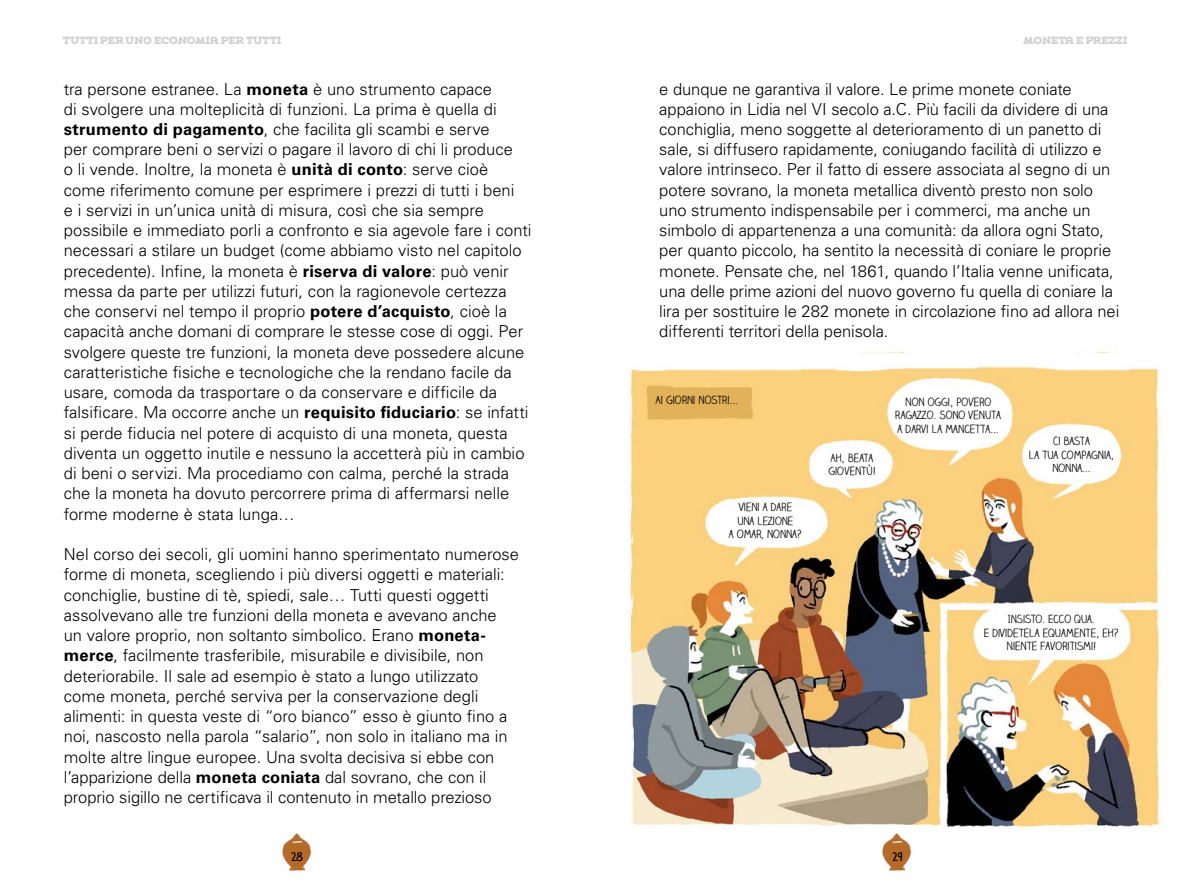
<style>
.page{position:relative;width:1191px;height:893px;background:#fff}
.page>*{position:absolute;margin:0;border:0;box-sizing:border-box;transform-origin:0 0}
.t1{font:300 16.5px/20.2px "Univers LT Std";color:#000}
.t2{font:12px "Claire Hand";color:#000}
.t3{font:11.25px/13.5px "Claire Hand";color:#000;text-align:center}
.t4{font:900 10.5px "Chennai Slab";color:#d0d0d0}
.s1{font-weight:700}
</style>
<div class="page">
<img style="left:627px;top:350px;width:538px;height:478px">
<img style="left:282px;top:833px;width:29px;height:38px">
<img style="left:882px;top:833px;width:29px;height:38px">
<p class="t4" style="left:63px;top:32px;width:220px">TUTTI PER UNO ECONOMIA PER TUTTI</p>
<p class="t4" style="left:1023px;top:32px;width:105px">MONETA E PREZZI</p>
<p class="t1" style="left:64px;top:79px;width:469px">tra persone estranee. La <span class="s1">moneta</span> è uno strumento capace<br>di svolgere una molteplicità di funzioni. La prima è quella di <span class="s1">strumento di pagamento</span>, che facilita gli scambi e serve<br>per comprare beni o servizi o pagare il lavoro di chi li produce<br>o li vende. Inoltre, la moneta è <span class="s1">unità di conto</span>: serve cioè come riferimento comune per esprimere i prezzi di tutti i beni<br>e i servizi in un’unica unità di misura, così che sia sempre possibile e immediato porli a confronto e sia agevole fare i conti necessari a stilare un budget (come abbiamo visto nel capitolo precedente). Infine, la moneta è <span class="s1">riserva di valore</span>: può venir messa da parte per utilizzi futuri, con la ragionevole certezza che conservi nel tempo il proprio <span class="s1">potere d’acquisto</span>, cioè la capacità anche domani di comprare le stesse cose di oggi. Per svolgere queste tre funzioni, la moneta deve possedere alcune caratteristiche fisiche e tecnologiche che la rendano facile da usare, comoda da trasportare o da conservare e difficile da falsificare. Ma occorre anche un <span class="s1">requisito fiduciario</span>: se infatti si perde fiducia nel potere di acquisto di una moneta, questa diventa un oggetto inutile e nessuno la accetterà più in cambio di beni o servizi. Ma procediamo con calma, perché la strada che la moneta ha dovuto percorrere prima di affermarsi nelle forme moderne è stata lunga…</p>
<p class="t1" style="left:64px;top:544px;width:456px">Nel corso dei secoli, gli uomini hanno sperimentato numerose forme di moneta, scegliendo i più diversi oggetti e materiali: conchiglie, bustine di tè, spiedi, sale… Tutti questi oggetti assolvevano alle tre funzioni della moneta e avevano anche un valore proprio, non soltanto simbolico. Erano <span class="s1">moneta&shy;merce</span>, facilmente trasferibile, misurabile e divisibile, non deteriorabile. Il sale ad esempio è stato a lungo utilizzato come moneta, perché serviva per la conservazione degli alimenti: in questa veste di “oro bianco” esso è giunto fino a noi, nascosto nella parola “salario”, non solo in italiano ma in molte altre lingue europee. Una svolta decisiva si ebbe con l’apparizione della <span class="s1">moneta coniata</span> dal sovrano, che con il proprio sigillo ne certificava il contenuto in metallo prezioso</p>
<p class="t1" style="left:659px;top:79px;width:461px">e dunque ne garantiva il valore. Le prime monete coniate appaiono in Lidia nel VI secolo a.C. Più facili da dividere di una conchiglia, meno soggette al deterioramento di un panetto di sale, si diffusero rapidamente, coniugando facilità di utilizzo e valore intrinseco. Per il fatto di essere associata al segno di un potere sovrano, la moneta metallica diventò presto non solo uno strumento indispensabile per i commerci, ma anche un simbolo di appartenenza a una comunità: da allora ogni Stato, per quanto piccolo, ha sentito la necessità di coniare le proprie monete. Pensate che, nel 1861, quando l’Italia venne unificata, una delle prime azioni del nuovo governo fu quella di coniare la lira per sostituire le 282 monete in circolazione fino ad allora nei differenti territori della penisola.</p>
<p class="t3" style="left:656px;top:393px;width:84px">AI GIORNI NOSTRI...</p>
<p class="t3" style="left:895px;top:395px;width:107px">NON OGGI, POVERO<br>RAGAZZO. SONO VENUTA<br>A DARVI LA MANCETTA...</p>
<p class="t3" style="left:1028px;top:434px;width:87px">CI BASTA<br>LA TUA COMPAGNIA,<br>NONNA...</p>
<p class="t3" style="left:828px;top:451px;width:49px;text-align:left">AH, BEATA<br>GIOVENTÙ!</p>
<p class="t3" style="left:729px;top:500px;width:74px">VIENI A DARE<br>UNA LEZIONE<br>A OMAR, NONNA?</p>
<p class="t3" style="left:984px;top:613px;width:136px">INSISTO. ECCO QUA.<br>E DIVIDETELA EQUAMENTE, EH?<br>NIENTE FAVORITISMI!</p>
<p class="t2" style="left:291px;top:849px;width:13px">28</p>
<p class="t2" style="left:892px;top:849px;width:12px">29</p>
</div>
